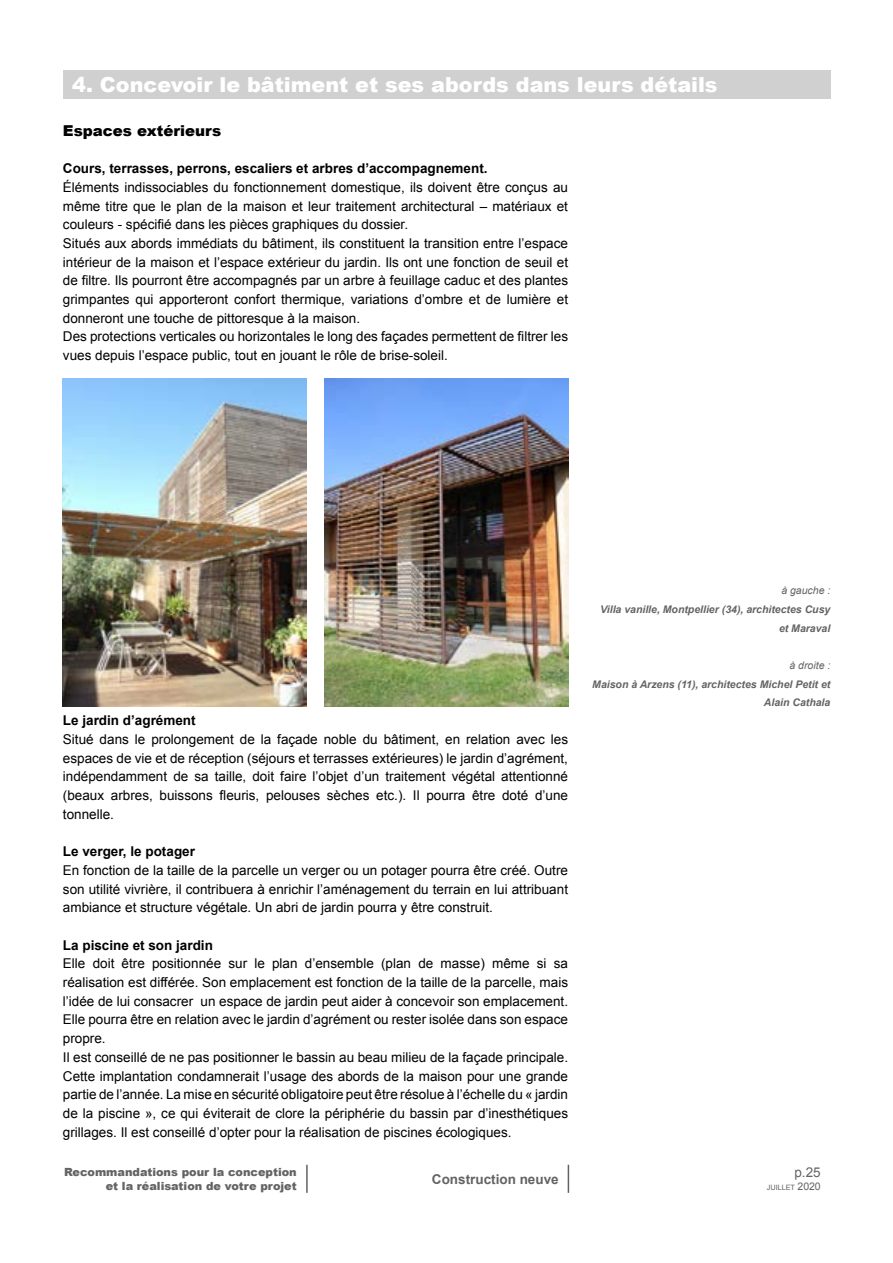
<style>
.page{position:relative;width:893px;height:1263px;background:#fff}
.page>*{position:absolute;margin:0;border:0;box-sizing:border-box;transform-origin:0 0}
.t1{font:900 20.7px "Arial";color:#fff}
.t2{font:900 15px "Arial";color:#000}
.t3{font:13.5px/18.8px "Arial";color:#000}
.t4{font:700 13.5px "Arial";color:#000}
.t5{font:700 13.5px "Arial";color:#646363}
.t6{font:13.5px "Arial";color:#646363}
.t7{font:900 11.25px/13.5px "Arial";color:#646363;text-align:right}
.t8{font:italic 700 10.5px/18.8px "Arial";color:#646363;text-align:right}
.t9{font:italic 10.5px "Arial";color:#646363}
.t10{font:7.35px "Arial";letter-spacing:-.015em;color:#646363}
.s1{font-size:10.5px}
</style>
<div class="page">
<hr style="left:306px;top:1165px;width:2px;height:28px;background:#646363">
<svg style="left:568px;top:1165px;width:1px;height:28px"></svg>
<div style="left:63px;top:70px;width:767px;height:28px;background:#d0d0d0"></div>
<img style="left:325px;top:379px;width:243px;height:327px">
<img style="left:63px;top:379px;width:243px;height:327px">
<h1 class="t1" style="left:72px;top:73px;width:647px">4. Concevoir le bâtiment et ses abords dans leurs détails</h1>
<p class="t2" style="left:63px;top:122px;width:160px">Espaces extérieurs</p>
<p class="t4" style="left:63px;top:161px;width:426px">Cours, terrasses, perrons, escaliers et arbres d’accompagnement.</p>
<p class="t3" style="left:63px;top:178px;width:507px">Éléments indissociables du fonctionnement domestique, ils doivent être conçus au même titre que le plan de la maison et leur traitement architectural – matériaux et couleurs - spécifié dans les pièces graphiques du dossier.<br>Situés aux abords immédiats du bâtiment, ils constituent la transition entre l’espace intérieur de la maison et l’espace extérieur du jardin. Ils ont une fonction de seuil et de filtre. Ils pourront être accompagnés par un arbre à feuillage caduc et des plantes grimpantes qui apporteront confort thermique, variations d’ombre et de lumière et donneront une touche de pittoresque à la maison.<br>Des protections verticales ou horizontales le long des façades permettent de filtrer les vues depuis l’espace public, tout en jouant le rôle de brise-soleil.</p>
<p class="t4" style="left:63px;top:713px;width:134px">Le jardin d’agrément</p>
<p class="t3" style="left:63px;top:730px;width:507px;text-align:justify">Situé dans le prolongement de la façade noble du bâtiment, en relation avec les espaces de vie et de réception (séjours et terrasses extérieures) le jardin d’agrément, indépendamment de sa taille, doit faire l’objet d’un traitement végétal attentionné (beaux arbres, buissons fleuris, pelouses sèches etc.). Il pourra être doté d’une tonnelle.</p>
<p class="t4" style="left:63px;top:844px;width:134px">Le verger, le potager</p>
<p class="t3" style="left:63px;top:861px;width:507px;text-align:justify">En fonction de la taille de la parcelle un verger ou un potager pourra être créé. Outre son utilité vivrière, il contribuera à enrichir l’aménagement du terrain en lui attribuant ambiance et structure végétale. Un abri de jardin pourra y être construit.</p>
<p class="t4" style="left:63px;top:937px;width:152px">La piscine et son jardin</p>
<p class="t3" style="left:63px;top:954px;width:507px">Elle doit être positionnée sur le plan d’ensemble (plan de masse) même si sa réalisation est différée. Son emplacement est fonction de la taille de la parcelle, mais l’idée de lui consacrer un espace de jardin peut aider à concevoir son emplacement.<br>Elle pourra être en relation avec le jardin d’agrément ou rester isolée dans son espace propre.<br>Il est conseillé de ne pas positionner le bassin au beau milieu de la façade principale.<br>Cette implantation condamnerait l’usage des abords de la maison pour une grande partie de l’année. La mise en sécurité obligatoire peut être résolue à l’échelle du « jardin de la piscine », ce qui éviterait de clore la périphérie du bassin par d’inesthétiques grillages. Il est conseillé d’opter pour la réalisation de piscines écologiques.</p>
<p class="t9" style="left:781px;top:584px;width:51px">à gauche :</p>
<p class="t8" style="left:600px;top:600px;width:232px">Villa vanille, Montpellier (34), architectes Cusy et Maraval</p>
<p class="t9" style="left:789px;top:659px;width:42px">à droite :</p>
<p class="t8" style="left:592px;top:675px;width:240px">Maison à Arzens (11), architectes Michel Petit et<br>Alain Cathala</p>
<p class="t7" style="left:64px;top:1165px;width:234px">Recommandations pour la conception et la réalisation de votre projet</p>
<p class="t5" style="left:432px;top:1171px;width:128px">Construction neuve</p>
<p class="t6" style="left:794px;top:1164px;width:28px">p.25</p>
<p class="t10" style="left:767px;top:1182px;width:55px">juillet <span class="s1">2020</span></p>
</div>
